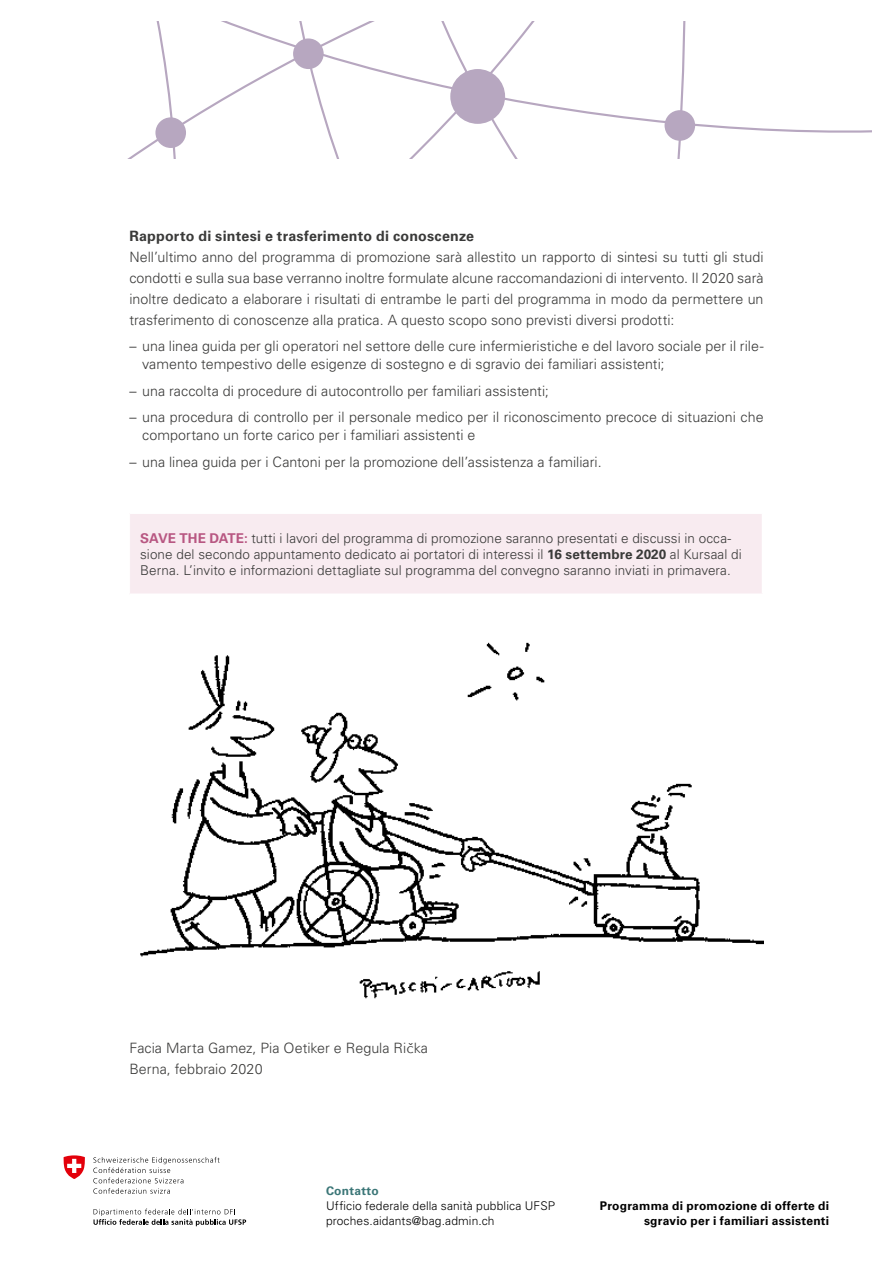
<style>
.page{position:relative;width:893px;height:1263px;background:#fff}
.page>*{position:absolute;margin:0;border:0;box-sizing:border-box;transform-origin:0 0}
.t1{font:300 14.25px/20.9px "Univers LT";color:#3a3a39}
.t2{font:700 14.25px "Univers LT";letter-spacing:.015em;color:#3a3a39}
.t3{font:300 13.5px/16.2px "Univers LT";letter-spacing:.005em;color:#3a3a39}
.t4{font:300 12px/14.9px "Univers LT";letter-spacing:.01em;color:#000}
.t5{font:700 12px/15px "Univers LT";letter-spacing:.02em;color:#000;text-align:right}
.t6{font:700 12px "Univers LT";letter-spacing:.025em;color:#3b7677}
.s1{font-family:"Univers LT Std"}
.s2{font-weight:700;color:#b85782}
.s3{font-weight:700}
.s4{font-family:"Avenir Next";font-weight:400}
</style>
<div class="page">
<svg style="left:129px;top:21px;width:743px;height:137px"></svg>
<div style="left:665px;top:110px;width:30px;height:31px;background:#b7a7c0;border-radius:50%"></div>
<div style="left:155px;top:117px;width:31px;height:31px;background:#b7a7c0;border-radius:50%"></div>
<div style="left:293px;top:38px;width:31px;height:31px;background:#b7a7c0;border-radius:50%"></div>
<div style="left:450px;top:69px;width:55px;height:55px;background:#b7a7c0;border-radius:50%"></div>
<svg style="left:93px;top:1157px;width:127px;height:37px"></svg>
<svg style="left:94px;top:1208px;width:152px;height:18px"></svg>
<svg style="left:64px;top:1155px;width:21px;height:24px"></svg>
<div style="left:130px;top:513px;width:633px;height:81px;background:#f8ebf0"></div>
<hr style="left:129px;top:512px;width:635px;height:2px;background:#fff">
<hr style="left:129px;top:593px;width:635px;height:2px;background:#fff">
<hr style="left:762px;top:514px;width:2px;height:79px;background:#fff">
<img style="left:140px;top:642px;width:624px;height:357px">
<p class="t2" style="left:129px;top:228px;width:346px">Rapporto di sintesi e trasferimento di conoscenze</p>
<p class="t1" style="left:129px;top:247px;width:636px;text-align:justify">Nell’ultimo anno del programma di promozione sarà allestito un rapporto di sintesi su tutti gli studi condotti e sulla sua base verranno inoltre formulate alcune raccomandazioni di intervento. Il 2020 sarà inoltre dedicato a elaborare i risultati di entrambe le parti del programma in modo da permettere un trasferimento di conoscenze alla pratica. A questo scopo sono previsti diversi prodotti:</p>
<p class="t1" style="left:142px;top:337px;width:623px;line-height:18px;text-indent:-13px"><span class="s1">–</span> una linea guida per gli operatori nel settore delle cure infermieristiche e del lavoro sociale per il rile&shy;vamento tempestivo delle esigenze di sostegno e di sgravio dei familiari assistenti;</p>
<p class="t1" style="left:129px;top:380px;width:421px"><span class="s1">–</span> una raccolta di procedure di autocontrollo per familiari assistenti;</p>
<p class="t1" style="left:142px;top:408px;width:623px;line-height:18px;text-indent:-13px"><span class="s1">–</span> una procedura di controllo per il personale medico per il riconoscimento precoce di situazioni che comportano un forte carico per i familiari assistenti e</p>
<p class="t1" style="left:129px;top:451px;width:474px"><span class="s1">–</span> una linea guida per i Cantoni per la promozione dell’assistenza a familiari.</p>
<p class="t3" style="left:140px;top:530px;width:603px"><span class="s2">SAVE THE DATE:</span> tutti i lavori del programma di promozione saranno presentati e discussi in occa&shy;sione del secondo appuntamento dedicato ai portatori di interessi il <span class="s3">16 settembre 2020</span> al Kursaal di<br>Berna. L’invito e informazioni dettagliate sul programma del convegno saranno inviati in primavera.</p>
<p class="t1" style="left:129px;top:1038px;width:300px">Facia Marta Gamez, Pia Oetiker e Regula Ri<span class="s4">č</span>ka<br>Berna, febbraio 2020</p>
<p class="t6" style="left:326px;top:1184px;width:54px">Contatto</p>
<p class="t4" style="left:326px;top:1198px;width:231px">Ufficio federale della sanità pubblica UFSP proches.aidants@bag.admin.ch</p>
<p class="t5" style="left:600px;top:1198px;width:231px">Programma di promozione di offerte di sgravio per i familiari assistenti</p>
</div>
